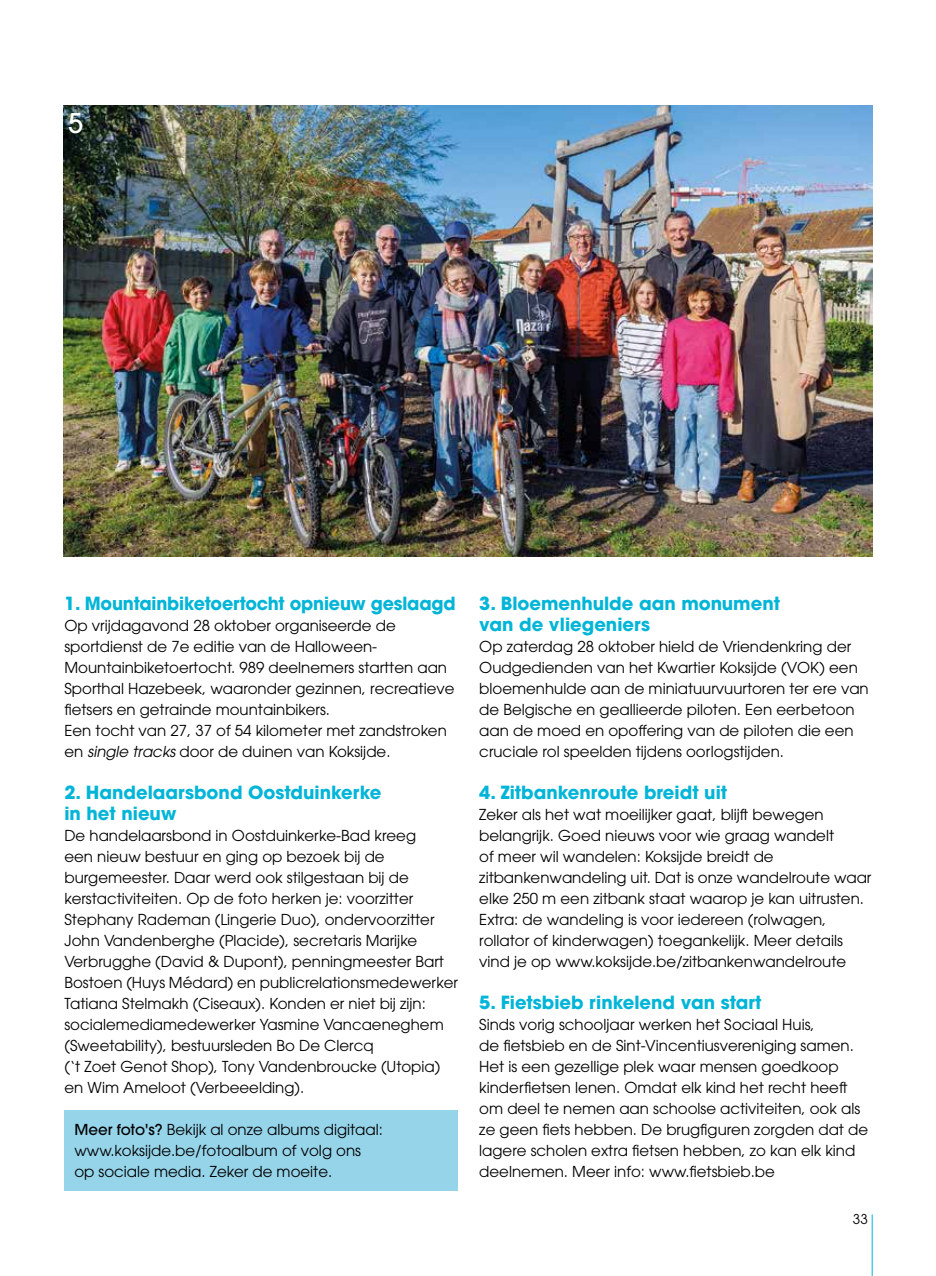
<style>
.page{position:relative;width:936px;height:1276px;background:#fff}
.page>*{position:absolute;margin:0;border:0;box-sizing:border-box;transform-origin:0 0}
.t1{font:500 27px "ITC Avant Garde Pro";color:#fff}
.t2{font:700 18px/21px "ITC Avant Garde Pro";color:#00b5d8}
.t3{font:15px/21px "ITC Avant Garde Pro";color:#000}
.t4{font:13.5px "ITC Avant Garde Pro";color:#000}
.s1{font-style:italic}
.s2{font-weight:500}
</style>
<div class="page">
<div style="left:64px;top:1110px;width:394px;height:81px;background:#96d4ea"></div>
<img style="left:64px;top:106px;width:808px;height:451px">
<hr style="left:871px;top:1214px;width:1px;height:62px;background:#00b5d8">
<h1 class="t1" style="left:68px;top:106px;width:16px">5</h1>
<p class="t2" style="left:64px;top:592px;width:392px">1. Mountainbiketoertocht opnieuw geslaagd</p>
<p class="t3" style="left:64px;top:615px;width:391px">Op vrijdagavond 28 oktober organiseerde de sportdienst de 7e editie van de Halloween-Mountainbiketoertocht. 989 deelnemers startten aan Sporthal Hazebeek, waaronder gezinnen, recreatieve fietsers en getrainde mountainbikers.<br>Een tocht van 27, 37 of 54 kilometer met zandstroken en <span class="s1">single tracks</span> door de duinen van Koksijde.</p>
<p class="t2" style="left:64px;top:781px;width:318px">2. Handelaarsbond Oostduinkerke in het nieuw</p>
<p class="t3" style="left:64px;top:825px;width:395px">De handelaarsbond in Oostduinkerke-Bad kreeg<br>een nieuw bestuur en ging op bezoek bij de burgemeester. Daar werd ook stilgestaan bij de kerstactiviteiten. Op de foto herken je: voorzitter Stephany Rademan (Lingerie Duo), ondervoorzitter John Vandenberghe (Placide), secretaris Marijke Verbrugghe (David &amp; Dupont), penningmeester Bart Bostoen (Huys Médard) en publicrelationsmedewerker Tatiana Stelmakh (Ciseaux). Konden er niet bij zijn: socialemediamedewerker Yasmine Vancaeneghem (Sweetability), bestuursleden Bo De Clercq<br>(‘t Zoet Genot Shop), Tony Vandenbroucke (Utopia) en Wim Ameloot (Verbeeelding).</p>
<p class="t3" style="left:74px;top:1119px;width:310px"><span class="s2">Meer foto's?</span> Bekijk al onze albums digitaal: www.koksijde.be/fotoalbum of volg ons op sociale media. Zeker de moeite.</p>
<p class="t2" style="left:479px;top:592px;width:302px">3. Bloemenhulde aan monument van de vliegeniers</p>
<p class="t3" style="left:479px;top:636px;width:391px">Op zaterdag 28 oktober hield de Vriendenkring der Oudgedienden van het Kwartier Koksijde (VOK) een bloemenhulde aan de miniatuurvuurtoren ter ere van de Belgische en geallieerde piloten. Een eerbetoon aan de moed en opoffering van de piloten die een cruciale rol speelden tijdens oorlogstijden.</p>
<p class="t2" style="left:479px;top:781px;width:249px">4. Zitbankenroute breidt uit</p>
<p class="t3" style="left:479px;top:804px;width:393px">Zeker als het wat moeilijker gaat, blijft bewegen belangrijk. Goed nieuws voor wie graag wandelt<br>of meer wil wandelen: Koksijde breidt de zitbankenwandeling uit. Dat is onze wandelroute waar elke 250 m een zitbank staat waarop je kan uitrusten.<br>Extra: de wandeling is voor iedereen (rolwagen, rollator of kinderwagen) toegankelijk. Meer details vind je op www.koksijde.be/zitbankenwandelroute</p>
<p class="t2" style="left:479px;top:991px;width:284px">5. Fietsbieb rinkelend van start</p>
<p class="t3" style="left:479px;top:1014px;width:390px">Sinds vorig schooljaar werken het Sociaal Huis,<br>de fietsbieb en de Sint-Vincentiusvereniging samen.<br>Het is een gezellige plek waar mensen goedkoop kinderfietsen lenen. Omdat elk kind het recht heeft om deel te nemen aan schoolse activiteiten, ook als ze geen fiets hebben. De brugfiguren zorgden dat de lagere scholen extra fietsen hebben, zo kan elk kind deelnemen. Meer info: www.fietsbieb.be</p>
<p class="t4" style="left:852px;top:1211px;width:16px">33</p>
</div>
